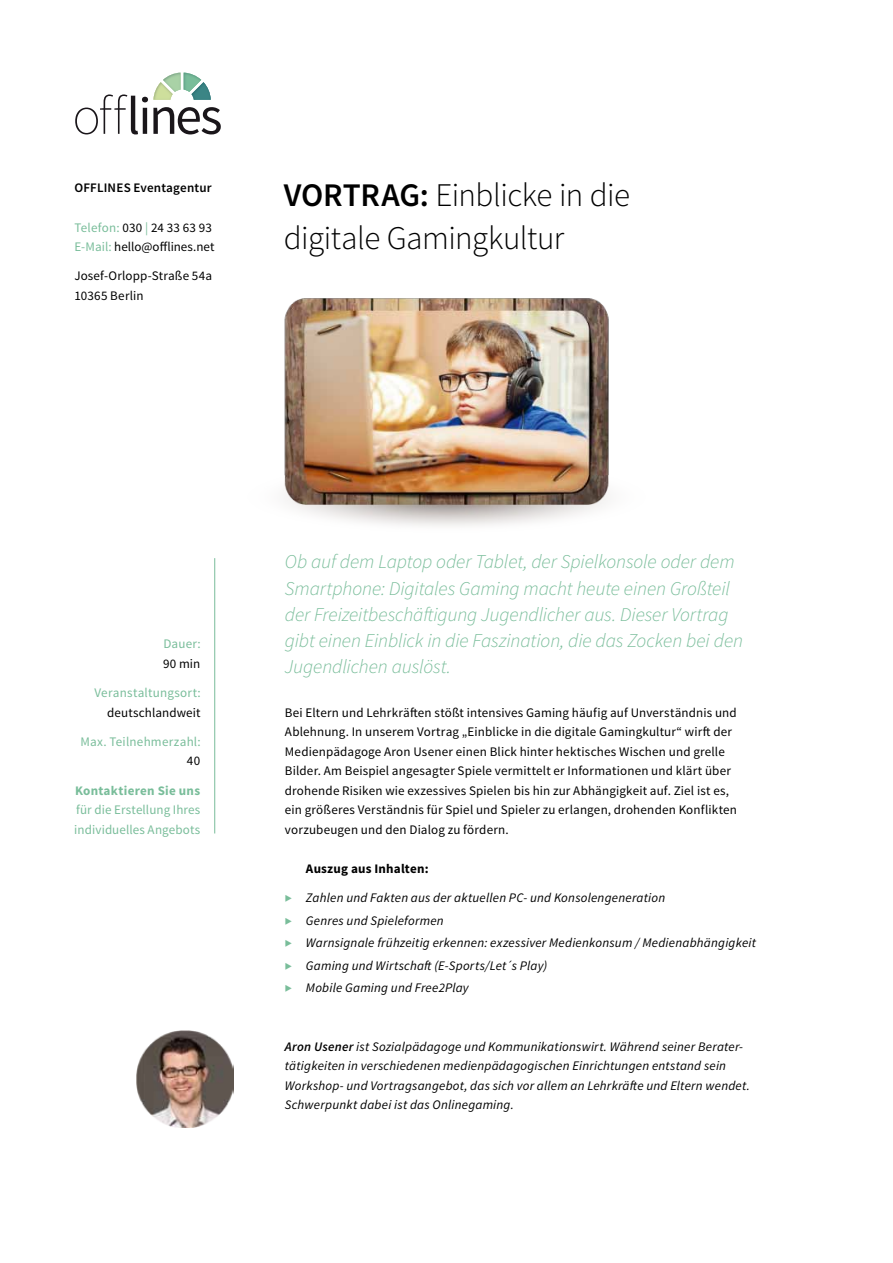
<style>
.page{position:relative;width:893px;height:1263px;background:#fff}
.page>*{position:absolute;margin:0;border:0;box-sizing:border-box;transform-origin:0 0}
.t1{font:300 33px/43.5px "Source Sans Pro";letter-spacing:-.015em;color:#000}
.t2{font:italic 300 19.5px/26.2px "Source Sans Pro";letter-spacing:-.005em;color:#79bd9a}
.t3{font:13.05px/19.5px "Source Sans Pro";letter-spacing:.01em;color:#000}
.t4{font:italic 13.05px/22.5px "Source Sans Pro";letter-spacing:.015em;color:#000}
.t5{font:13.05px/19.5px "Source Sans Pro";letter-spacing:.015em;color:#79bd9a}
.t6{font:600 13.05px "Source Sans Pro";letter-spacing:.01em;color:#000}
.t7{font:700 13.05px "Source Sans Pro";letter-spacing:.015em;color:#000}
.t8{font:700 13.05px "Source Sans Pro";letter-spacing:.02em;color:#79bd9a}
.s1{color:#79bd9a}
.s2{font-weight:600}
</style>
<div class="page">
<img style="left:284px;top:298px;width:325px;height:228px">
<svg style="left:75px;top:73px;width:146px;height:61px"></svg>
<img style="left:137px;top:1031px;width:97px;height:97px">
<hr style="left:214px;top:558px;width:1px;height:275px;background:#79bd9a">
<p class="t6" style="left:74px;top:179px;width:139px">OFFLINES Eventagentur</p>
<p class="t3" style="left:74px;top:218px;width:142px"><span class="s1">Telefon:</span> 030 <span class="s1">|</span> 24 33 63 93<br><span class="s1">E-Mail:</span> hello@offlines.net</p>
<p class="t3" style="left:74px;top:266px;width:139px">Josef-Orlopp-Straße 54a<br>10365 Berlin</p>
<h1 class="t1" style="left:284px;top:173px;width:348px"><span class="s2">VORTRAG:</span> Einblicke in die digitale Gamingkultur</h1>
<p class="t5" style="left:163px;top:634px;width:39px">Dauer:</p>
<p class="t3" style="left:163px;top:654px;width:39px">90 min</p>
<p class="t5" style="left:95px;top:683px;width:108px">Veranstaltungsort:</p>
<p class="t3" style="left:107px;top:703px;width:95px">deutschlandweit</p>
<p class="t5" style="left:81px;top:732px;width:122px">Max. Teilnehmerzahl:</p>
<p class="t3" style="left:187px;top:751px;width:15px">40</p>
<p class="t8" style="left:75px;top:782px;width:126px">Kontaktieren Sie uns</p>
<p class="t5" style="left:74px;top:800px;width:128px">für die Erstellung Ihres individuelles Angebots</p>
<p class="t2" style="left:285px;top:549px;width:460px">Ob auf dem Laptop oder Tablet, der Spielkonsole oder dem Smartphone: Digitales Gaming macht heute einen Großteil der Freizeitbeschäftigung Jugendlicher aus. Dieser Vortrag gibt einen Einblick in die Faszination, die das Zocken bei den Jugendlichen auslöst.</p>
<p class="t3" style="left:285px;top:703px;width:454px">Bei Eltern und Lehrkräften stößt intensives Gaming häufig auf Unverständnis und Ablehnung. In unserem Vortrag „Einblicke in die digitale Gamingkultur“ wirft der Medienpädagoge Aron Usener einen Blick hinter hektisches Wischen und grelle Bilder. Am Beispiel angesagter Spiele vermittelt er Informationen und klärt über drohende Risiken wie exzessives Spielen bis hin zur Abhängigkeit auf. Ziel ist es, ein größeres Verständnis für Spiel und Spieler zu erlangen, drohenden Konflikten vorzubeugen und den Dialog zu fördern.</p>
<p class="t7" style="left:306px;top:860px;width:124px">Auszug aus Inhalten:</p>
<p class="t4" style="left:285px;top:886px;width:473px"><span class="s1">▶</span> Zahlen und Fakten aus der aktuellen PC- und Konsolengeneration<br><span class="s1">▶</span> Genres und Spieleformen<br><span class="s1">▶</span> Warnsignale frühzeitig erkennen: exzessiver Medienkonsum / Medienabhängigkeit <span class="s1">▶</span> Gaming und Wirtschaft (E-Sports/Let´s Play)<br><span class="s1">▶</span> Mobile Gaming und Free2Play</p>
<p class="t4" style="left:285px;top:1036px;width:466px;line-height:19.5px"><span class="s2">Aron Usener</span> ist Sozialpädagoge und Kommunikationswirt. Während seiner Berater&shy;tätigkeiten in verschiedenen medienpädagogischen Einrichtungen entstand sein Workshop- und Vortragsangebot, das sich vor allem an Lehrkräfte und Eltern wendet.<br>Schwerpunkt dabei ist das Onlinegaming.</p>
</div>
